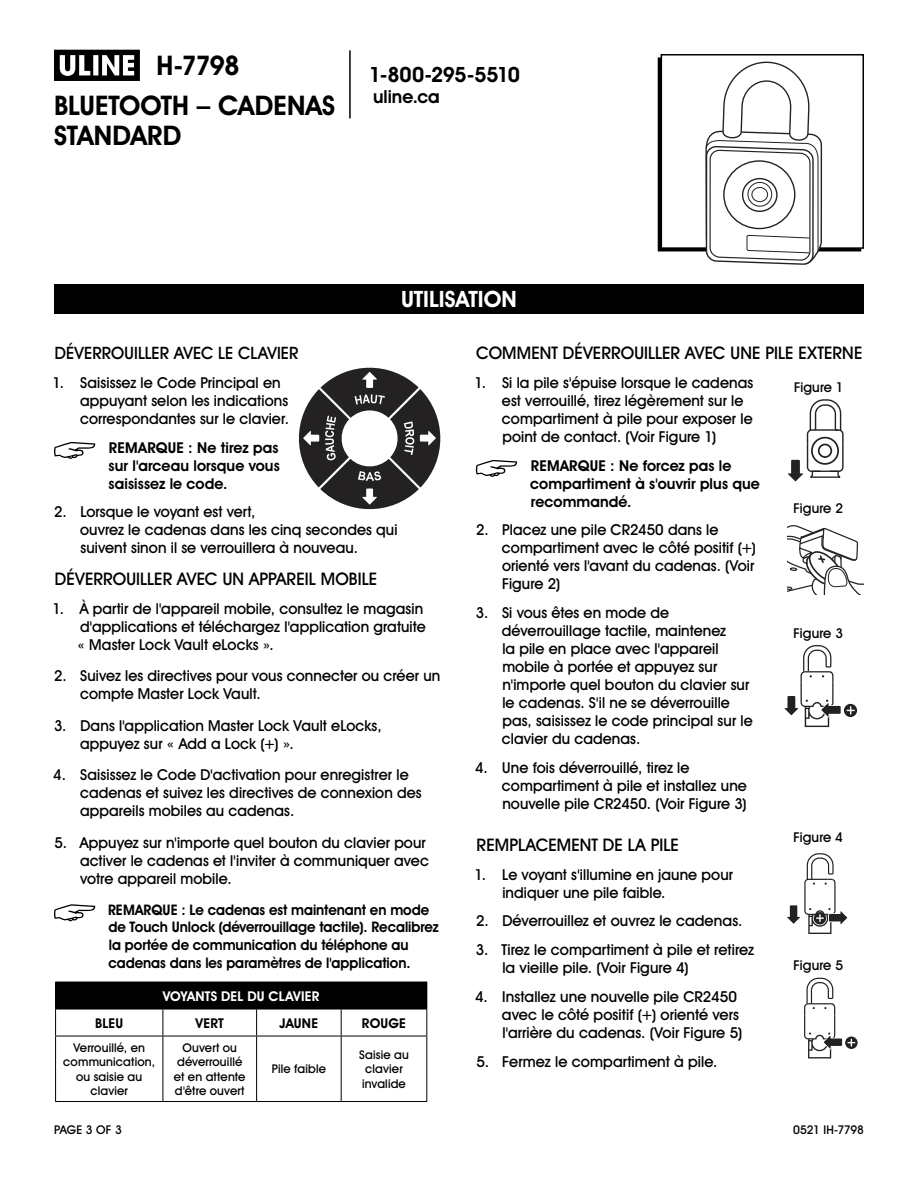
<style>
.page{position:relative;width:918px;height:1188px;background:#fff}
.page>*{position:absolute;margin:0;border:0;box-sizing:border-box;transform-origin:0 0}
.t1{font:700 27px/30px "Uline Two Knine";letter-spacing:-.005em;color:#000}
.t2{font:700 22.5px "Uline Two Knine";letter-spacing:-.005em;color:#fff}
.t3{font:700 21px "Uline Two Knine";letter-spacing:-.02em;color:#000}
.t4{font:700 18px "Uline Two Knine";color:#000}
.t5{font:17.25px "Uline Two Knine";letter-spacing:.005em;color:#000}
.t6{font:16.95px "Uline Two Knine";letter-spacing:.005em;color:#000}
.t7{font:15px/18px "Uline Two Knine";letter-spacing:.005em;color:#000}
.t8{font:700 15px/18px "Uline Two Knine";letter-spacing:.01em;color:#000;text-align:justify}
.t9{font:700 14.55px/17.7px "Uline Two Knine";color:#000;scale:.96 1}
.t10{font:13.5px "Uline Two Knine";letter-spacing:.01em;color:#000}
.t11{font:700 13.5px "Uline Two Knine";letter-spacing:.015em;color:#fff}
.t12{font:700 13.5px "Uline Two Knine";letter-spacing:.015em;color:#000}
.t13{font:12px/14.4px "Uline Two Knine";letter-spacing:.015em;color:#000;text-align:center}
.t14{font:12px "Uline Two Knine";letter-spacing:-.02em;color:#000}
</style>
<div class="page">
<hr style="left:349px;top:50px;width:2px;height:68px;background:#000">
<svg style="left:54px;top:50px;width:86px;height:31px"></svg>
<div style="left:661px;top:54px;width:203px;height:195px;border:2px solid #000"></div>
<div style="left:54px;top:284px;width:810px;height:30px;background:#000"></div>
<svg style="left:54px;top:442px;width:41px;height:17px"></svg>
<svg style="left:54px;top:904px;width:41px;height:17px"></svg>
<svg style="left:476px;top:460px;width:41px;height:17px"></svg>
<svg style="left:705px;top:61px;width:118px;height:204px"></svg>
<div style="left:56px;top:982px;width:371px;height:27px;background:#000"></div>
<svg style="left:55px;top:983px;width:1px;height:53px"></svg>
<svg style="left:163px;top:1010px;width:1px;height:26px"></svg>
<svg style="left:256px;top:1010px;width:1px;height:26px"></svg>
<hr style="left:341px;top:1009px;width:86px;height:1px;background:#000">
<svg style="left:341px;top:1009px;width:1px;height:27px"></svg>
<svg style="left:426px;top:1009px;width:1px;height:27px"></svg>
<hr style="left:55px;top:1036px;width:108px;height:1px;background:#000">
<hr style="left:55px;top:1036px;width:1px;height:65px;background:#000">
<hr style="left:163px;top:1036px;width:94px;height:1px;background:#000">
<hr style="left:163px;top:1036px;width:1px;height:65px;background:#000">
<hr style="left:257px;top:1036px;width:84px;height:1px;background:#000">
<hr style="left:256px;top:1036px;width:1px;height:65px;background:#000">
<hr style="left:341px;top:1036px;width:86px;height:1px;background:#000">
<hr style="left:341px;top:1036px;width:1px;height:65px;background:#000">
<hr style="left:426px;top:1036px;width:1px;height:65px;background:#000">
<hr style="left:55px;top:1101px;width:108px;height:1px;background:#000">
<hr style="left:163px;top:1101px;width:94px;height:1px;background:#000">
<hr style="left:257px;top:1101px;width:84px;height:1px;background:#000">
<hr style="left:341px;top:1101px;width:86px;height:1px;background:#000">
<hr style="left:55px;top:982px;width:108px;height:1px;background:#000">
<hr style="left:55px;top:1009px;width:108px;height:1px;background:#000">
<hr style="left:163px;top:1009px;width:94px;height:1px;background:#000">
<hr style="left:257px;top:1009px;width:84px;height:1px;background:#000">
<svg style="left:788px;top:399px;width:56px;height:82px"></svg>
<div style="left:811px;top:437px;width:28px;height:28px;border:2px solid #242122;border-radius:50%"></div>
<div style="left:818px;top:444px;width:14px;height:14px;border:2px solid #242122;border-radius:50%"></div>
<svg style="left:788px;top:525px;width:76px;height:70px"></svg>
<svg style="left:844px;top:704px;width:13px;height:13px"></svg>
<svg style="left:785px;top:645px;width:69px;height:82px"></svg>
<svg style="left:787px;top:853px;width:61px;height:81px"></svg>
<svg style="left:845px;top:1037px;width:13px;height:12px"></svg>
<svg style="left:804px;top:978px;width:51px;height:80px"></svg>
<svg style="left:299px;top:367px;width:142px;height:143px"></svg>
<h1 class="t1" style="left:157px;top:50px;width:85px">H-7798</h1>
<h1 class="t1" style="left:54px;top:90px;width:283px">BLUETOOTH – CADENAS<br>STANDARD</h1>
<h3 class="t3" style="left:369px;top:62px;width:152px">1-800-295-5510</h3>
<p class="t4" style="left:373px;top:86px;width:68px">uline.ca</p>
<h2 class="t2" style="left:401px;top:286px;width:117px">UTILISATION</h2>
<p class="t6" style="left:55px;top:343px;width:245px">DÉVERROUILLER AVEC LE CLAVIER</p>
<p class="t7" style="left:80px;top:373px;width:210px;text-indent:-27px">1. Saisissez le Code Principal en appuyant selon les indications correspondantes sur le clavier.</p>
<p class="t8" style="left:109px;top:438px;width:173px">REMARQUE : Ne tirez pas sur l'arceau lorsque vous saisissez le code.</p>
<p class="t7" style="left:80px;top:503px;width:319px;text-indent:-26px">2. Lorsque le voyant est vert,<br>ouvrez le cadenas dans les cinq secondes qui suivent sinon il se verrouillera à nouveau.</p>
<p class="t5" style="left:55px;top:568px;width:324px">DÉVERROUILLER AVEC UN APPAREIL MOBILE</p>
<p class="t7" style="left:78px;top:599px;width:350px;text-indent:-25px">1. À partir de l'appareil mobile, consultez le magasin d'applications et téléchargez l'application gratuite « Master Lock Vault eLocks ».</p>
<p class="t7" style="left:80px;top:667px;width:362px;text-indent:-26px">2. Suivez les directives pour vous connecter ou créer un compte Master Lock Vault.</p>
<p class="t7" style="left:80px;top:716px;width:303px;text-indent:-26px">3. Dans l'application Master Lock Vault eLocks, appuyez sur « Add a Lock (+) ».</p>
<p class="t7" style="left:80px;top:766px;width:343px;text-indent:-27px">4. Saisissez le Code D'activation pour enregistrer le cadenas et suivez les directives de connexion des appareils mobiles au cadenas.</p>
<p class="t7" style="left:80px;top:833px;width:350px;text-indent:-26px">5. Appuyez sur n'importe quel bouton du clavier pour activer le cadenas et l'inviter à communiquer avec votre appareil mobile.</p>
<p class="t9" style="left:108px;top:901px;width:346px">REMARQUE : Le cadenas est maintenant en mode de Touch Unlock (déverrouillage tactile). Recalibrez la portée de communication du téléphone au cadenas dans les paramètres de l'application.</p>
<p class="t11" style="left:163px;top:988px;width:158px">VOYANTS DEL DU CLAVIER</p>
<p class="t12" style="left:95px;top:1015px;width:29px">BLEU</p>
<p class="t12" style="left:196px;top:1015px;width:30px">VERT</p>
<p class="t12" style="left:280px;top:1015px;width:40px">JAUNE</p>
<p class="t12" style="left:362px;top:1015px;width:46px">ROUGE</p>
<p class="t13" style="left:63px;top:1040px;width:93px">Verrouillé, en communication, ou saisie au clavier</p>
<p class="t13" style="left:174px;top:1040px;width:73px">Ouvert ou déverrouillé et en attente d'être ouvert</p>
<p class="t13" style="left:359px;top:1047px;width:51px;text-align:left">Saisie au clavier invalide</p>
<p class="t13" style="left:272px;top:1062px;width:56px">Pile faible</p>
<p class="t5" style="left:476px;top:342px;width:388px">COMMENT DÉVERROUILLER AVEC UNE PILE EXTERNE</p>
<p class="t7" style="left:502px;top:373px;width:253px;text-indent:-27px">1. Si la pile s'épuise lorsque le cadenas est verrouillé, tirez légèrement sur le compartiment à pile pour exposer le point de contact. (Voir Figure 1)</p>
<p class="t8" style="left:530px;top:456px;width:231px;text-align:left">REMARQUE : Ne forcez pas le compartiment à s'ouvrir plus que recommandé.</p>
<p class="t7" style="left:502px;top:521px;width:256px;text-indent:-26px">2. Placez une pile CR2450 dans le compartiment avec le côté positif (+) orienté vers l'avant du cadenas. (Voir<br>Figure 2)</p>
<p class="t7" style="left:502px;top:604px;width:252px;text-indent:-26px">3. Si vous êtes en mode de déverrouillage tactile, maintenez<br>la pile en place avec l'appareil mobile à portée et appuyez sur n'importe quel bouton du clavier sur le cadenas. S'il ne se déverrouille pas, saisissez le code principal sur le clavier du cadenas.</p>
<p class="t7" style="left:502px;top:759px;width:246px;text-indent:-27px">4. Une fois déverrouillé, tirez le compartiment à pile et installez une nouvelle pile CR2450. (Voir Figure 3)</p>
<p class="t5" style="left:477px;top:834px;width:204px">REMPLACEMENT DE LA PILE</p>
<p class="t7" style="left:502px;top:865px;width:232px;text-indent:-28px">1. Le voyant s'illumine en jaune pour indiquer une pile faible.</p>
<p class="t7" style="left:476px;top:912px;width:268px">2. Déverrouillez et ouvrez le cadenas.</p>
<p class="t7" style="left:502px;top:941px;width:253px;text-indent:-26px">3. Tirez le compartiment à pile et retirez la vieille pile. (Voir Figure 4)</p>
<p class="t7" style="left:502px;top:988px;width:242px;text-indent:-27px">4. Installez une nouvelle pile CR2450 avec le côté positif (+) orienté vers l'arrière du cadenas. (Voir Figure 5)</p>
<p class="t7" style="left:476px;top:1052px;width:243px">5. Fermez le compartiment à pile.</p>
<p class="t10" style="left:794px;top:379px;width:51px">Figure 1</p>
<p class="t10" style="left:794px;top:500px;width:51px">Figure 2</p>
<p class="t10" style="left:794px;top:625px;width:51px">Figure 3</p>
<p class="t10" style="left:794px;top:829px;width:51px">Figure 4</p>
<p class="t10" style="left:794px;top:957px;width:51px">Figure 5</p>
<p class="t13" style="left:54px;top:1122px;width:69px">PAGE 3 OF 3</p>
<p class="t14" style="left:793px;top:1122px;width:72px">0521 IH-7798</p>
</div>
